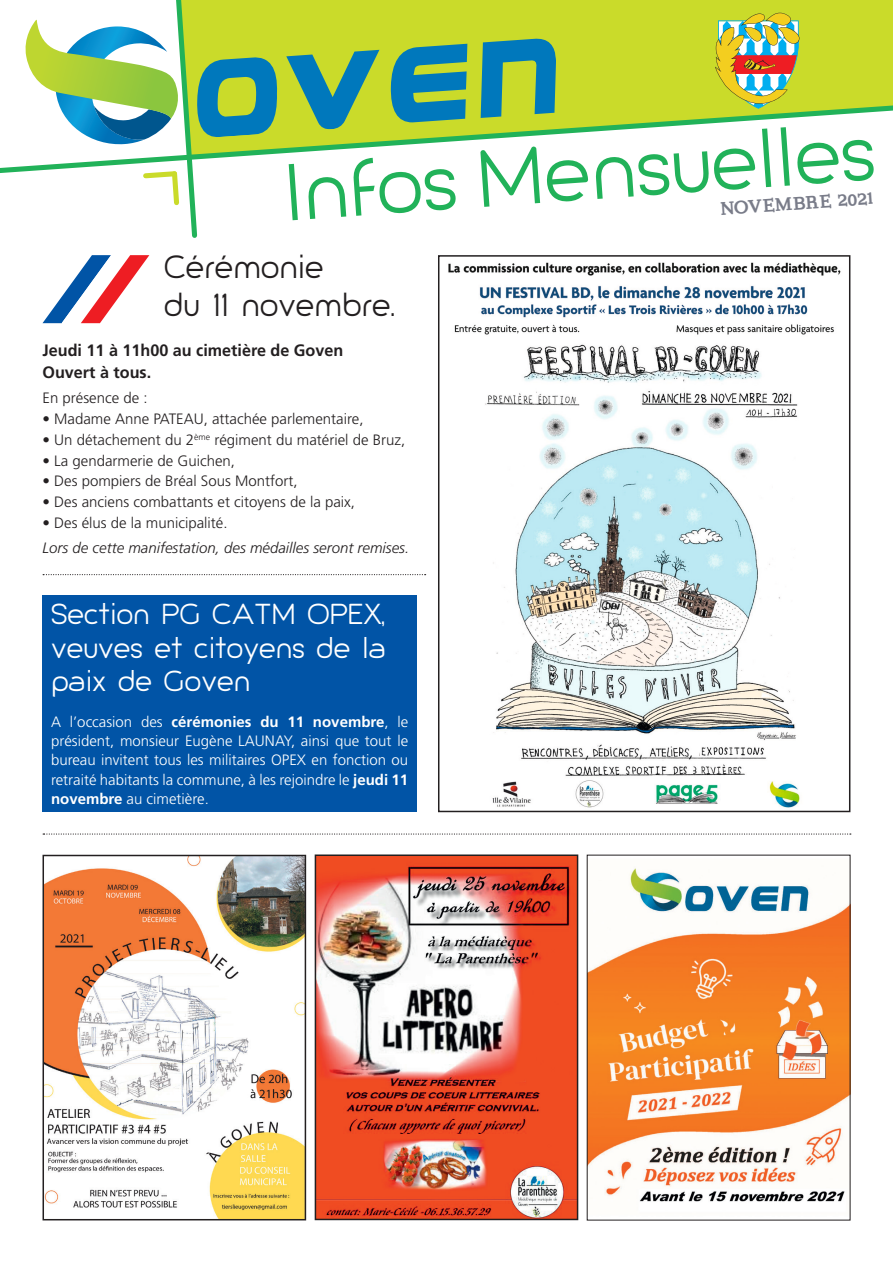
<style>
.page{position:relative;width:893px;height:1263px;background:#fff}
.page>*{position:absolute;margin:0;border:0;box-sizing:border-box;transform-origin:0 0}
.t1{font:75px "Giorgio";color:#21b259}
.t2{font:30px/38.7px "Giorgio";color:#231f20}
.t3{font:27px/33.5px "Giorgio";color:#fff;text-align:justify}
.t4{font:700 21px "Imprimerie";color:#797c89}
.t5{font:700 16.5px/22.5px "Frutiger";color:#231f20}
.t6{font:300 15px "Frutiger";color:#231f20}
.t7{font:300 15px/19px "Frutiger";color:#fff;text-align:justify}
.t8{font:italic 300 15px "Frutiger";color:#231f20}
.s1{font-weight:700}
</style>
<div class="page">
<svg style="left:0;top:0;width:893px;height:173px"></svg>
<svg style="left:715px;top:13px;width:84px;height:96px;background:#b9b766"></svg>
<svg style="left:23px;top:0;width:255px;height:238px"></svg>
<svg style="left:286px;top:50px;width:93px;height:80px;background:#6fae6b"></svg>
<svg style="left:390px;top:44px;width:77px;height:79px;background:#3a9491"></svg>
<svg style="left:481px;top:38px;width:75px;height:80px;background:#4e9e83"></svg>
<img style="left:448px;top:262px;width:393px;height:546px">
<div style="left:438px;top:255px;width:412px;height:557px;border:2px solid #231f20"></div>
<img style="left:46px;top:858px;width:257px;height:359px">
<div style="left:43px;top:855px;width:263px;height:365px;border:2px solid #231f20"></div>
<img style="left:589px;top:868px;width:259px;height:334px">
<img style="left:318px;top:857px;width:257px;height:360px">
<div style="left:315px;top:854px;width:263px;height:366px;border:2px solid #231f20"></div>
<svg style="left:43px;top:574px;width:383px;height:1px"></svg>
<svg style="left:43px;top:833px;width:808px;height:2px"></svg>
<div style="left:43px;top:595px;width:374px;height:217px;background:#0154a6"></div>
<svg style="left:43px;top:255px;width:106px;height:68px"></svg>
<h1 class="t1" style="left:281px;top:147px;width:594px;rotate:-4deg">Infos Mensuelles</h1>
<h3 class="t4" style="left:720px;top:198px;width:154px;rotate:-4deg">NOVEMBRE 2021</h3>
<h2 class="t2" style="left:164px;top:249px;width:232px">Cérémonie<br>du 11 novembre.</h2>
<p class="t5" style="left:43px;top:339px;width:302px">Jeudi 11 à 11h00 au cimetière de Goven<br>Ouvert à tous.</p>
<p class="t6" style="left:43px;top:390px;width:107px">En présence de :</p>
<p class="t6" style="left:43px;top:410px;width:322px">• Madame Anne PATEAU, attachée parlementaire,</p>
<p class="t6" style="left:43px;top:431px;width:364px">• Un détachement du 2<sup>ème</sup> régiment du matériel de Bruz,</p>
<p class="t6" style="left:43px;top:452px;width:194px">• La gendarmerie de Guichen,</p>
<p class="t6" style="left:43px;top:473px;width:257px">• Des pompiers de Bréal Sous Montfort,</p>
<p class="t6" style="left:43px;top:493px;width:314px">• Des anciens combattants et citoyens de la paix,</p>
<p class="t6" style="left:43px;top:514px;width:187px">• Des élus de la municipalité.</p>
<p class="t8" style="left:43px;top:539px;width:368px">Lors de cette manifestation, des médailles seront remises.</p>
<h3 class="t3" style="left:51px;top:599px;width:336px">Section PG CATM OPEX, veuves et citoyens de la paix de Goven</h3>
<p class="t7" style="left:51px;top:713px;width:359px">A l’occasion des <span class="s1">cérémonies du 11 novembre</span>, le président, monsieur Eugène LAUNAY, ainsi que tout le bureau invitent tous les militaires OPEX en fonction ou retraité habitants la commune, à les rejoindre le <span class="s1">jeudi 11 novembre</span> au cimetière.</p>
</div>
